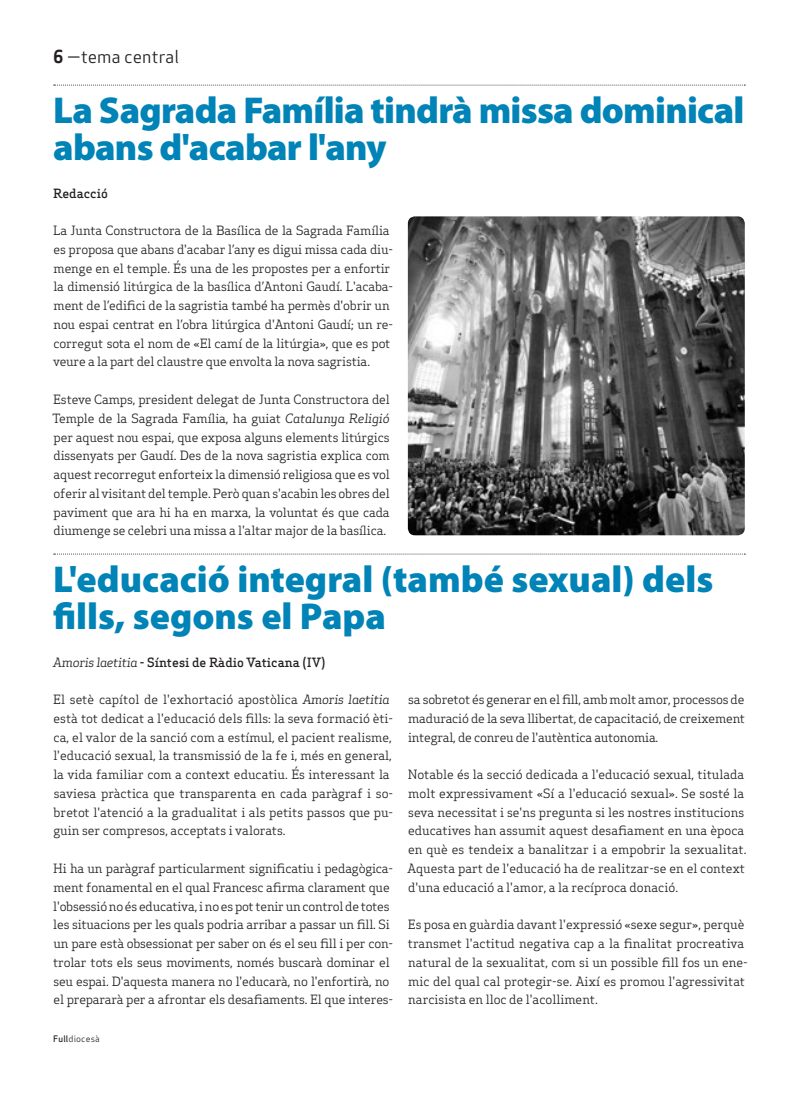
<style>
.page{position:relative;width:798px;height:1099px;background:#fff}
.page>*{position:absolute;margin:0;border:0;box-sizing:border-box;transform-origin:0 0}
.Titulars{font:900 37.5px/37.5px "Myriad Pro";letter-spacing:-.015em;color:#0083b6}
.Capçalera{font:17.5px "Apex Sans Book T";color:#231f20}
.Text_General{font:12.5px/18.8px "Apex Serif";letter-spacing:-.01em;color:#231f20}
.Autors{font:500 12.5px "Apex Serif";color:#231f20}
.Data_Peu{font:8.75px "Apex Sans Book T";letter-spacing:.02em;color:#231f20}
.s1{font-family:"Apex Sans Bold T"}
.s2{font-style:italic}
.s3{font-weight:400;font-style:italic}
.s4{font-family:"Apex Sans Medium T"}
</style>
<div class="page">
<svg style="left:54px;top:553px;width:691px;height:1px"></svg>
<svg style="left:54px;top:85px;width:691px;height:1px"></svg>
<img style="left:407px;top:216px;width:337px;height:319px">
<p class="Capçalera" style="left:53px;top:46px;width:127px"><span class="s1">6</span> —tema central</p>
<p class="Titulars" style="left:53px;top:90px;width:692px">La Sagrada Família tindrà missa dominical abans d'acabar l'any</p>
<p class="Autors" style="left:53px;top:185px;width:56px">Redacció</p>
<p class="Text_General" style="left:53px;top:221px;width:341px">La Junta Constructora de la Basílica de la Sagrada Família es proposa que abans d'acabar l’any es digui missa cada diu&shy;menge en el temple. És una de les propostes per a enfortir la dimensió litúrgica de la basílica d’Antoni Gaudí. L'acaba&shy;ment de l’edifici de la sagristia també ha permès d'obrir un nou espai centrat en l’obra litúrgica d'Antoni Gaudí; un re&shy;corregut sota el nom de «El camí de la litúrgia», que es pot veure a la part del claustre que envolta la nova sagristia.</p>
<p class="Text_General" style="left:52px;top:390px;width:339px;text-align:justify">Esteve Camps, president delegat de Junta Constructora del Temple de la Sagrada Família, ha guiat <span class="s2">Catalunya Religió </span>per aquest nou espai, que exposa alguns elements litúrgics dissenyats per Gaudí. Des de la nova sagristia explica com aquest recorregut enforteix la dimensió religiosa que es vol oferir al visitant del temple. Però quan s'acabin les obres del paviment que ara hi ha en marxa, la voluntat és que cada diumenge se celebri una missa a l'altar major de la basílica.</p>
<p class="Titulars" style="left:53px;top:558px;width:661px">L'educació integral (també sexual) dels fills, segons el Papa</p>
<p class="Autors" style="left:53px;top:654px;width:273px"><span class="s3">Amoris laetitia</span> - Síntesi de Ràdio Vaticana (IV)</p>
<p class="Text_General" style="left:53px;top:690px;width:341px">El setè capítol de l'exhortació apostòlica <span class="s2">Amoris laetitia </span>està tot dedicat a l'educació dels fills: la seva formació èti&shy;ca, el valor de la sanció com a estímul, el pacient realisme, l'educació sexual, la transmissió de la fe i, més en general, la vida familiar com a context educatiu. És interessant la saviesa pràctica que transparenta en cada paràgraf i so&shy;bretot l'atenció a la gradualitat i als petits passos que pu&shy;guin ser compresos, acceptats i valorats.</p>
<p class="Text_General" style="left:53px;top:858px;width:341px">Hi ha un paràgraf particularment significatiu i pedagògica&shy;ment fonamental en el qual Francesc afirma clarament que l'obsessió no és educativa, i no es pot tenir un control de totes les situacions per les quals podria arribar a passar un fill. Si un pare està obsessionat per saber on és el seu fill i per con&shy;trolar tots els seus moviments, només buscarà dominar el seu espai. D'aquesta manera no l'educarà, no l'enfortirà, no el prepararà per a afrontar els desafiaments. El que interes-</p>
<p class="Data_Peu" style="left:53px;top:1032px;width:48px"><span class="s4">Full</span>diocesà</p>
<p class="Text_General" style="left:408px;top:690px;width:338px;text-align:justify">sa sobretot és generar en el fill, amb molt amor, processos de maduració de la seva llibertat, de capacitació, de creixement integral, de conreu de l'autèntica autonomia.</p>
<p class="Text_General" style="left:407px;top:765px;width:340px">Notable és la secció dedicada a l'educació sexual, titulada molt expressivament «Sí a l'educació sexual». Se sosté la seva necessitat i se'ns pregunta si les nostres institucions educatives han assumit aquest desafiament en una època en què es tendeix a banalitzar i a empobrir la sexualitat.<br>Aquesta part de l'educació ha de realitzar-se en el context d'una educació a l'amor, a la recíproca donació.</p>
<p class="Text_General" style="left:408px;top:915px;width:341px">Es posa en guàrdia davant l'expressió «sexe segur», perquè transmet l'actitud negativa cap a la finalitat procreativa natural de la sexualitat, com si un possible fill fos un ene&shy;mic del qual cal protegir-se. Així es promou l'agressivitat narcisista en lloc de l'acolliment.</p>
</div>
